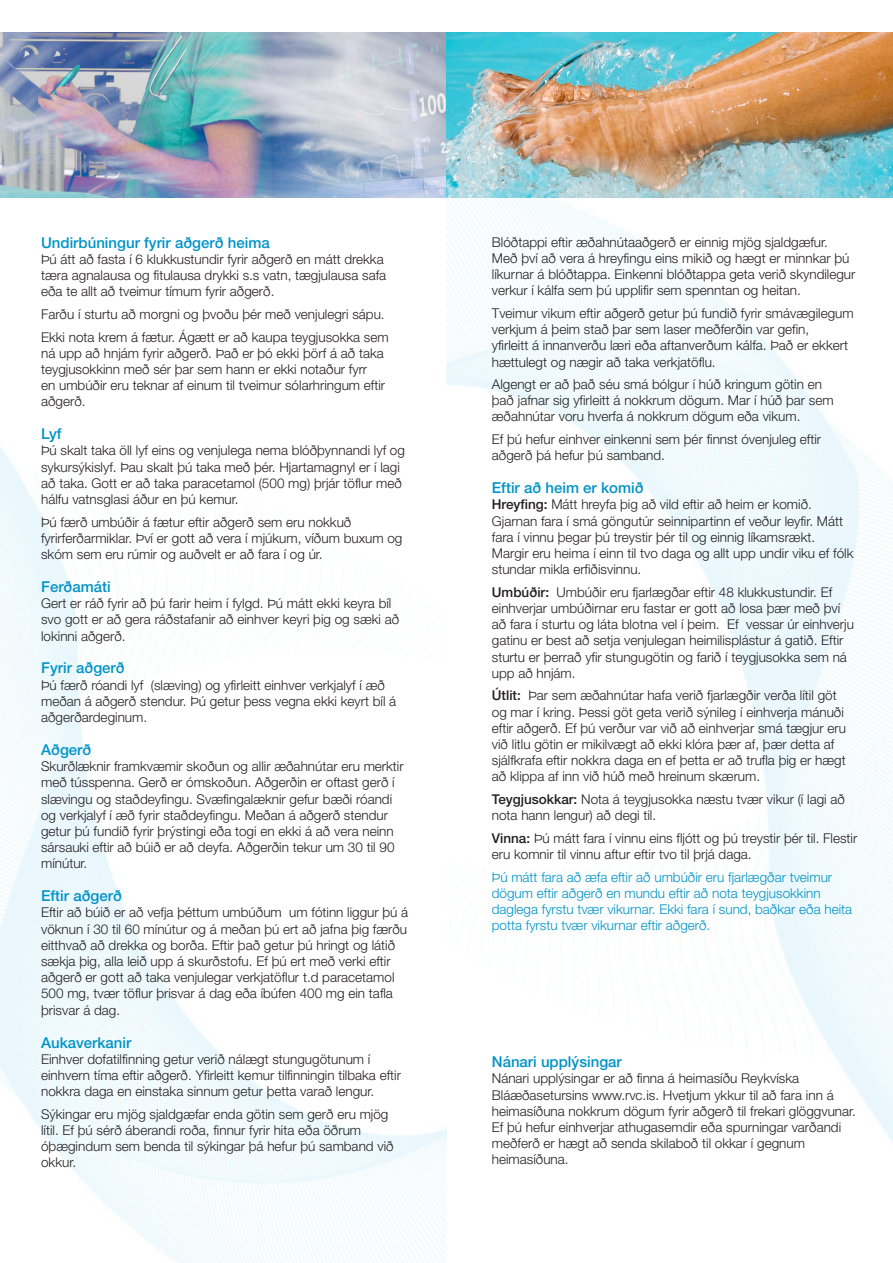
<style>
.page{position:relative;width:893px;height:1263px;background:#fff}
.page>*{position:absolute;margin:0;border:0;box-sizing:border-box;transform-origin:0 0}
.Fyrirsogn{font:500 15px "Helvetica Neue LT Std";color:#0093c7}
.Meginmal{font:300 13.5px/16.2px "Helvetica Neue LT Std";color:#231f20}
.Meginmal-2{font:300 13.5px/16.2px "Helvetica Neue LT Std";color:#0093c7}
.s1{font-weight:500}
</style>
<div class="page">
<img style="left:0;top:198px;width:893px;height:1065px">
<img style="left:0;top:32px;width:893px;height:166px">
<p class="Fyrirsogn" style="left:41px;top:233px;width:230px">Undirbúningur fyrir aðgerð heima</p>
<p class="Meginmal" style="left:41px;top:251px;width:347px">Þú átt að fasta í 6 klukkustundir fyrir aðgerð en mátt drekka tæra agnalausa og fitulausa drykki s.s vatn, tægjulausa safa eða te allt að tveimur tímum fyrir aðgerð.</p>
<p class="Meginmal" style="left:41px;top:306px;width:345px">Farðu í sturtu að morgni og þvoðu þér með venjulegri sápu.</p>
<p class="Meginmal" style="left:41px;top:328px;width:349px">Ekki nota krem á fætur. Ágætt er að kaupa teygjusokka sem ná upp að hnjám fyrir aðgerð. Það er þó ekki þörf á að taka teygjusokkinn með sér þar sem hann er ekki notaður fyrr<br>en umbúðir eru teknar af einum til tveimur sólarhringum eftir aðgerð.</p>
<p class="Fyrirsogn" style="left:41px;top:425px;width:22px">Lyf</p>
<p class="Meginmal" style="left:41px;top:442px;width:365px">Þú skalt taka öll lyf eins og venjulega nema blóðþynnandi lyf og sykursýkislyf. Þau skalt þú taka með þér. Hjartamagnyl er í lagi að taka. Gott er að taka paracetamol (500 mg) þrjár töflur með hálfu vatnsglasi áður en þú kemur.</p>
<p class="Meginmal" style="left:41px;top:513px;width:363px">Þú færð umbúðir á fætur eftir aðgerð sem eru nokkuð fyrirferðarmiklar. Því er gott að vera í mjúkum, víðum buxum og skóm sem eru rúmir og auðvelt er að fara í og úr.</p>
<p class="Fyrirsogn" style="left:41px;top:578px;width:71px">Ferðamáti</p>
<p class="Meginmal" style="left:41px;top:595px;width:360px">Gert er ráð fyrir að þú farir heim í fylgd. Þú mátt ekki keyra bíl svo gott er að gera ráðstafanir að einhver keyri þig og sæki að lokinni aðgerð.</p>
<p class="Fyrirsogn" style="left:41px;top:659px;width:85px">Fyrir aðgerð</p>
<p class="Meginmal" style="left:41px;top:676px;width:357px">Þú færð róandi lyf (slæving) og yfirleitt einhver verkjalyf í æð meðan á aðgerð stendur. Þú getur þess vegna ekki keyrt bíl á aðgerðardeginum.</p>
<p class="Fyrirsogn" style="left:41px;top:741px;width:52px">Aðgerð</p>
<p class="Meginmal" style="left:41px;top:758px;width:364px">Skurðlæknir framkvæmir skoðun og allir æðahnútar eru merktir með tússpenna. Gerð er ómskoðun. Aðgerðin er oftast gerð í slævingu og staðdeyfingu. Svæfingalæknir gefur bæði róandi og verkjalyf í æð fyrir staðdeyfingu. Meðan á aðgerð stendur getur þú fundið fyrir þrýstingi eða togi en ekki á að vera neinn sársauki eftir að búið er að deyfa. Aðgerðin tekur um 30 til 90 mínútur.</p>
<p class="Fyrirsogn" style="left:41px;top:887px;width:82px">Eftir aðgerð</p>
<p class="Meginmal" style="left:41px;top:904px;width:369px">Eftir að búið er að vefja þéttum umbúðum um fótinn liggur þú á vöknun í 30 til 60 mínútur og á meðan þú ert að jafna þig færðu eitthvað að drekka og borða. Eftir það getur þú hringt og látið sækja þig, alla leið upp á skurðstofu. Ef þú ert með verki eftir aðgerð er gott að taka venjulegar verkjatöflur t.d paracetamol 500 mg, tvær töflur þrisvar á dag eða íbúfen 400 mg ein tafla þrisvar á dag.</p>
<p class="Fyrirsogn" style="left:41px;top:1033px;width:92px">Aukaverkanir</p>
<p class="Meginmal" style="left:41px;top:1050px;width:361px">Einhver dofatilfinning getur verið nálægt stungugötunum í einhvern tíma eftir aðgerð. Yfirleitt kemur tilfinningin tilbaka eftir nokkra daga en einstaka sinnum getur þetta varað lengur.</p>
<p class="Meginmal" style="left:41px;top:1105px;width:354px">Sýkingar eru mjög sjaldgæfar enda götin sem gerð eru mjög lítil. Ef þú sérð áberandi roða, finnur fyrir hita eða öðrum óþægindum sem benda til sýkingar þá hefur þú samband við okkur.</p>
<p class="Meginmal" style="left:492px;top:234px;width:365px">Blóðtappi eftir æðahnútaaðgerð er einnig mjög sjaldgæfur.<br>Með því að vera á hreyfingu eins mikið og hægt er minnkar þú líkurnar á blóðtappa. Einkenni blóðtappa geta verið skyndilegur verkur í kálfa sem þú upplifir sem spenntan og heitan.</p>
<p class="Meginmal" style="left:492px;top:305px;width:363px">Tveimur vikum eftir aðgerð getur þú fundið fyrir smávægilegum verkjum á þeim stað þar sem laser meðferðin var gefin,<br>yfirleitt á innanverðu læri eða aftanverðum kálfa. Það er ekkert hættulegt og nægir að taka verkjatöflu.</p>
<p class="Meginmal" style="left:492px;top:376px;width:343px">Algengt er að það séu smá bólgur í húð kringum götin en það jafnar sig yfirleitt á nokkrum dögum. Mar í húð þar sem æðahnútar voru hverfa á nokkrum dögum eða vikum.</p>
<p class="Meginmal" style="left:492px;top:431px;width:331px">Ef þú hefur einhver einkenni sem þér finnst óvenjuleg eftir aðgerð þá hefur þú samband.</p>
<p class="Fyrirsogn" style="left:492px;top:479px;width:153px">Eftir að heim er komið</p>
<p class="Meginmal" style="left:492px;top:496px;width:363px"><span class="s1">Hreyfing:</span> Mátt hreyfa þig að vild eftir að heim er komið.<br>Gjarnan fara í smá göngutúr seinnipartinn ef veður leyfir. Mátt fara í vinnu þegar þú treystir þér til og einnig líkamsrækt.<br>Margir eru heima í einn til tvo daga og allt upp undir viku ef fólk stundar mikla erfiðisvinnu.</p>
<p class="Meginmal" style="left:492px;top:583px;width:364px"><span class="s1">Umbúðir:</span> Umbúðir eru fjarlægðar eftir 48 klukkustundir. Ef einhverjar umbúðirnar eru fastar er gott að losa þær með því að fara í sturtu og láta blotna vel í þeim. Ef vessar úr einhverju gatinu er best að setja venjulegan heimilisplástur á gatið. Eftir sturtu er þerrað yfir stungugötin og farið í teygjusokka sem ná upp að hnjám.</p>
<p class="Meginmal" style="left:492px;top:687px;width:356px"><span class="s1">Útlit:</span> Þar sem æðahnútar hafa verið fjarlægðir verða lítil göt og mar í kring. Þessi göt geta verið sýnileg í einhverja mánuði eftir aðgerð. Ef þú verður var við að einhverjar smá tægjur eru við litlu götin er mikilvægt að ekki klóra þær af, þær detta af sjálfkrafa eftir nokkra daga en ef þetta er að trufla þig er hægt að klippa af inn við húð með hreinum skærum.</p>
<p class="Meginmal" style="left:492px;top:791px;width:355px"><span class="s1">Teygjusokkar:</span> Nota á teygjusokka næstu tvær vikur (í lagi að nota hann lengur) að degi til.</p>
<p class="Meginmal" style="left:492px;top:829px;width:367px"><span class="s1">Vinna:</span> Þú mátt fara í vinnu eins fljótt og þú treystir þér til. Flestir eru komnir til vinnu aftur eftir tvo til þrjá daga.</p>
<p class="Meginmal-2" style="left:492px;top:868px;width:362px">Þú mátt fara að æfa eftir að umbúðir eru fjarlægðar tveimur dögum eftir aðgerð en mundu eftir að nota teygjusokkinn daglega fyrstu tvær vikurnar. Ekki fara í sund, baðkar eða heita potta fyrstu tvær vikurnar eftir aðgerð.</p>
<p class="Fyrirsogn" style="left:492px;top:1053px;width:132px">Nánari upplýsingar</p>
<p class="Meginmal" style="left:492px;top:1070px;width:366px">Nánari upplýsingar er að finna á heimasíðu Reykvíska Bláæðasetursins www.rvc.is. Hvetjum ykkur til að fara inn á heimasíðuna nokkrum dögum fyrir aðgerð til frekari glöggvunar.<br>Ef þú hefur einhverjar athugasemdir eða spurningar varðandi meðferð er hægt að senda skilaboð til okkar í gegnum heimasíðuna.</p>
</div>
